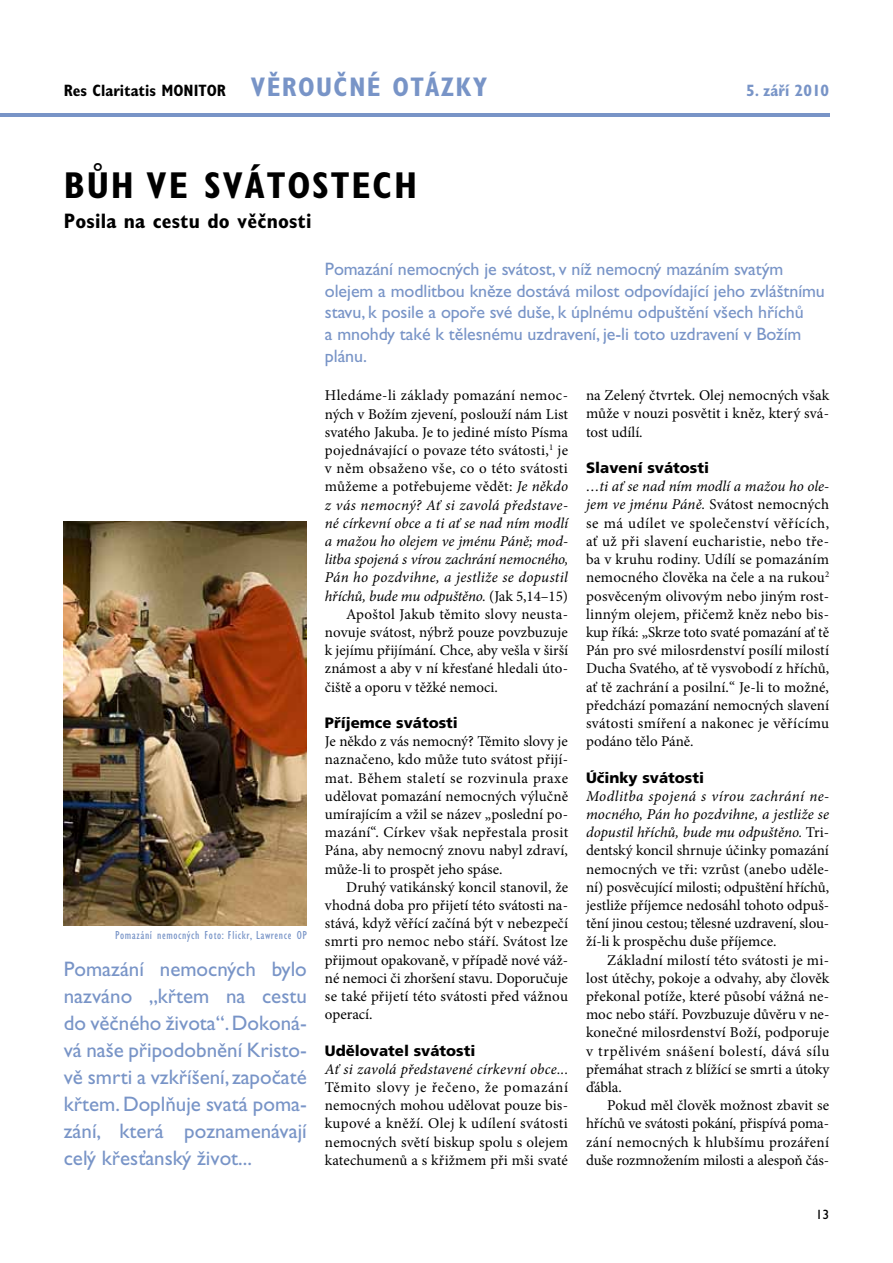
<style>
.page{position:relative;width:893px;height:1263px;background:#fff}
.page>*{position:absolute;margin:0;border:0;box-sizing:border-box;transform-origin:0 0}
.t1{font:700 condensed 37.5px "Gill Sans Std";color:#000}
.t2{font:700 condensed 27px "Gill Sans Std";color:#7894c7}
.t3{font:21px/27px "Gill Sans Std";color:#7894c7;text-align:justify}
.t4{font:700 condensed 21px "Gill Sans Std";letter-spacing:.01em;color:#000}
.t5{font:18px/21.6px "Gill Sans Std";letter-spacing:-.005em;color:#7894c7}
.t6{font:700 condensed 16.5px "Gill Sans Std";color:#000}
.t7{font:700 condensed 16.5px "Gill Sans Std";color:#7894c7}
.t8{font:15px/18.1px "Minion Pro";letter-spacing:.005em;color:#000;text-align:justify}
.t9{font:italic 15px "Minion Pro";letter-spacing:.005em;color:#000}
.t10{font:900 15px "Frutiger CE";color:#000}
.t11{font:15px "Minion Pro";letter-spacing:.025em;color:#000}
.t12{font:italic 15px "Minion Pro";letter-spacing:-.015em;color:#000}
.t13{font:13.5px "Gill Sans Std";color:#000}
.t14{font:condensed 12px "Gill Sans Std";letter-spacing:.05em;color:#7894c7}
.s1{font-size:27px;color:#7894c7}
.s2{font-style:italic}
.s3{font-style:normal}
</style>
<div class="page">
<img style="left:64px;top:522px;width:243px;height:403px">
<hr style="left:0;top:113px;width:829px;height:4px;background:#7894c7">
<p class="t6" style="left:64px;top:81px;width:235px">Res Claritatis MONITOR <span class="s1">věrou</span></p>
<h2 class="t2" style="left:334px;top:71px;width:76px">čné otázky</h2>
<p class="t7" style="left:746px;top:81px;width:84px">5. září 2010</p>
<h1 class="t1" style="left:64px;top:163px;width:162px">Bůh ve svátost</h1>
<h1 class="t1" style="left:352px;top:163px;width:43px">ech</h1>
<h3 class="t4" style="left:64px;top:208px;width:249px">Posila na cestu do věčnosti</h3>
<p class="t5" style="left:325px;top:258px;width:502px">Pomazání nemocných je svátost, v níž nemocný mazáním svatým olejem a modlitbou kněze dostává milost odpovídající jeho zvláštnímu stavu, k posile a opoře své duše, k úplnému odpuštění všech hříchů<br>a mnohdy také k tělesnému uzdravení, je-li toto uzdravení v Božím plánu.</p>
<p class="t14" style="left:115px;top:929px;width:193px">Pomazání nemocných Foto: Flickr, Lawrence OP</p>
<h3 class="t3" style="left:64px;top:955px;width:245px">Pomazání nemocných bylo nazváno „křtem na cestu do věčného života“. Dokoná&shy;vá naše připodobnění Kristo&shy;vě smrti a vzkříšení, započaté křtem. Doplňuje svatá poma&shy;zání, která poznamenávají celý křesťanský život...</h3>
<p class="t11" style="left:325px;top:386px;width:245px">Hledáme-li základy pomazání nemoc-</p>
<p class="t8" style="left:325px;top:405px;width:245px">ných v Božím zjevení, poslouží nám List</p>
<p class="t8" style="left:325px;top:423px;width:245px">svatého Jakuba. Je to jediné místo Písma</p>
<p class="t8" style="left:325px;top:441px;width:245px">pojednávající o povaze této svátosti,<sup>1</sup> je</p>
<p class="t11" style="left:325px;top:458px;width:245px">v něm obsaženo vše, co o této svátosti</p>
<p class="t8" style="left:325px;top:478px;width:245px">můžeme a potřebujeme vědět: <span class="s2">Je někdo</span></p>
<p class="t9" style="left:325px;top:495px;width:245px">z vás nemocný? Ať si zavolá představe-</p>
<p class="t9" style="left:325px;top:513px;width:245px">né církevní obce a ti ať se nad ním modlí</p>
<p class="t9" style="left:325px;top:531px;width:245px">a mažou ho olejem ve jménu Páně; mod-</p>
<p class="t9" style="left:325px;top:549px;width:245px">litba spojená s vírou zachrání nemocného,</p>
<p class="t9" style="left:325px;top:567px;width:244px">Pán ho pozdvihne, a jestliže se dopustil</p>
<p class="t12" style="left:325px;top:585px;width:245px">hříchů, bude mu odpuštěno. <span class="s3">(Jak 5,14–15)</span></p>
<p class="t8" style="left:346px;top:605px;width:223px">Apoštol Jakub těmito slovy neusta-</p>
<p class="t8" style="left:325px;top:623px;width:244px">novuje svátost, nýbrž pouze povzbuzuje</p>
<p class="t8" style="left:325px;top:641px;width:245px">k jejímu přijímání. Chce, aby vešla v širší</p>
<p class="t8" style="left:325px;top:660px;width:245px">známost a aby v ní křesťané hledali úto-</p>
<p class="t8" style="left:325px;top:678px;width:174px">čiště a oporu v těžké nemoci.</p>
<p class="t10" style="left:325px;top:714px;width:134px">Příjemce svátosti</p>
<p class="t8" style="left:325px;top:732px;width:245px">Je někdo z vás nemocný? Těmito slovy je naznačeno, kdo může tuto svátost přijí&shy;mat. Během staletí se rozvinula praxe udělovat pomazání nemocných výlučně umírajícím a vžil se název „poslední po&shy;mazání“. Církev však nepřestala prosit Pána, aby nemocný znovu nabyl zdraví, může-li to prospět jeho spáse.</p>
<p class="t8" style="left:325px;top:878px;width:245px;text-indent:21px">Druhý vatikánský koncil stanovil, že vhodná doba pro přijetí této svátosti na&shy;stává, když věřící začíná být v nebezpečí smrti pro nemoc nebo stáří. Svátost lze přijmout opakovaně, v případě nové váž&shy;né nemoci či zhoršení stavu. Doporučuje se také přijetí této svátosti před vážnou operací.</p>
<p class="t10" style="left:325px;top:1042px;width:152px">Udělovatel svátosti</p>
<p class="t9" style="left:325px;top:1059px;width:245px">Ať si zavolá představené církevní obce...</p>
<p class="t8" style="left:325px;top:1078px;width:245px">Těmito slovy je řečeno, že pomazání nemocných mohou udělovat pouze bis&shy;kupové a kněží. Olej k udílení svátosti nemocných světí biskup spolu s olejem katechumenů a s křižmem při mši svaté</p>
<p class="t8" style="left:586px;top:386px;width:245px">na Zelený čtvrtek. Olej nemocných však může v nouzi posvětit i kněz, který svá&shy;tost udílí.</p>
<p class="t10" style="left:586px;top:459px;width:124px">Slavení svátosti</p>
<p class="t8" style="left:586px;top:477px;width:245px"><span class="s2">…ti ať se nad ním modlí a mažou ho ole&shy;jem ve jménu Páně.</span> Svátost nemocných se má udílet ve společenství věřících, ať už při slavení eucharistie, nebo tře&shy;ba v kruhu rodiny. Udílí se pomazáním nemocného člověka na čele a na rukou<sup>2 </sup>posvěceným olivovým nebo jiným rost&shy;linným olejem, přičemž kněz nebo bis&shy;kup říká: „Skrze toto svaté pomazání ať tě Pán pro své milosrdenství posílí milostí Ducha Svatého, ať tě vysvobodí z hříchů, ať tě zachrání a posilní.“ Je-li to možné, předchází pomazání nemocných slavení svátosti smíření a nakonec je věřícímu podáno tělo Páně.</p>
<p class="t10" style="left:586px;top:769px;width:119px">Účinky svátosti</p>
<p class="t8" style="left:586px;top:787px;width:245px"><span class="s2">Modlitba spojená s vírou zachrání ne&shy;mocného, Pán ho pozdvihne, a jestliže se dopustil hříchů, bude mu odpuštěno.</span> Tri&shy;dentský koncil shrnuje účinky pomazání nemocných ve tři: vzrůst (anebo uděle&shy;ní) posvěcující milosti; odpuštění hříchů, jestliže příjemce nedosáhl tohoto odpuš&shy;tění jinou cestou; tělesné uzdravení, slou&shy;ží-li k prospěchu duše příjemce.</p>
<p class="t8" style="left:586px;top:951px;width:245px;text-indent:21px">Základní milostí této svátosti je mi&shy;lost útěchy, pokoje a odvahy, aby člověk překonal potíže, které působí vážná ne&shy;moc nebo stáří. Povzbuzuje důvěru v ne&shy;konečné milosrdenství Boží, podporuje v trpělivém snášení bolestí, dává sílu přemáhat strach z blížící se smrti a útoky ďábla.</p>
<p class="t8" style="left:586px;top:1096px;width:245px;text-indent:21px">Pokud měl člověk možnost zbavit se hříchů ve svátosti pokání, přispívá poma&shy;zání nemocných k hlubšímu prozáření duše rozmnožením milosti a alespoň čás-</p>
<p class="t13" style="left:816px;top:1207px;width:15px">13</p>
</div>
